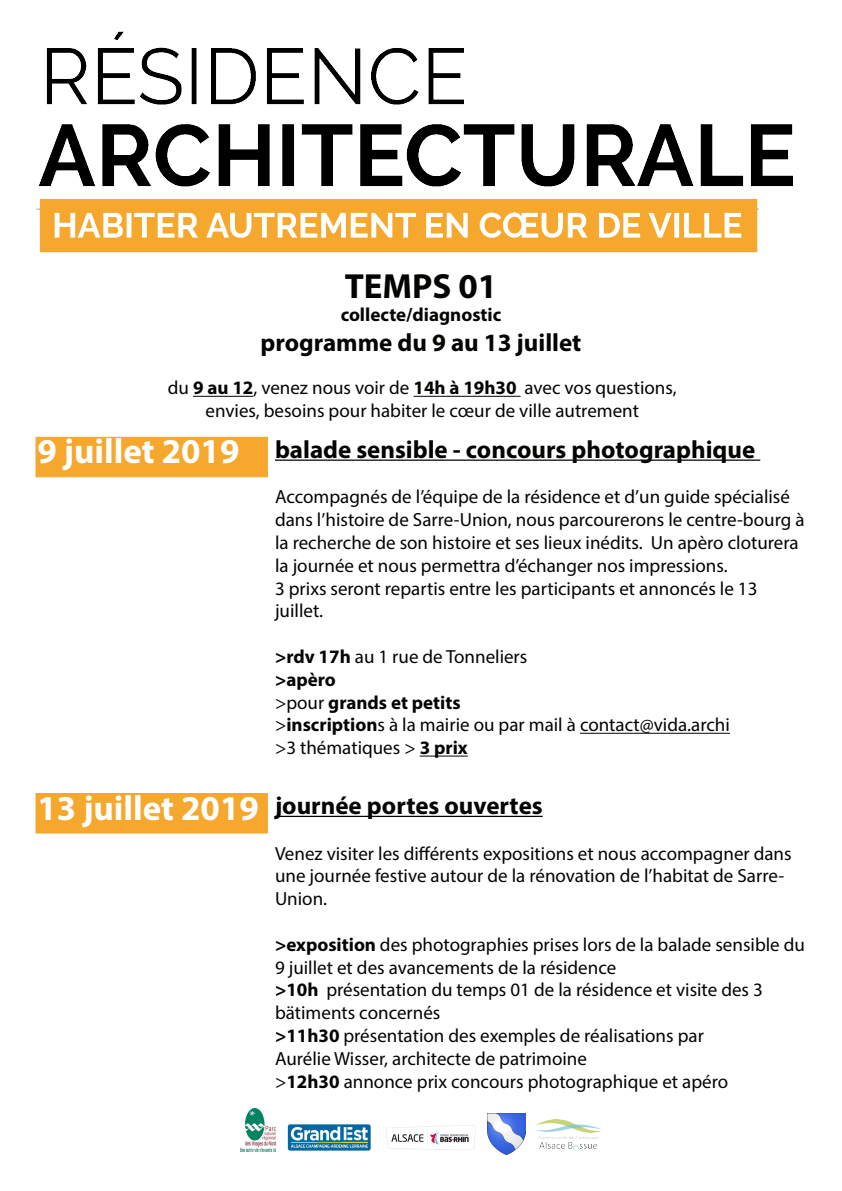
<style>
.page{position:relative;width:842px;height:1191px;background:#fff}
.page>*{position:absolute;margin:0;border:0;box-sizing:border-box;transform-origin:0 0}
.t1{font:700 35px "Myriad Pro";color:#fff}
.t2{font:700 35px "Myriad Pro";color:#040503}
.t3{font:700 25px "Myriad Pro";color:#040503}
.t4{font:19px/22.8px "Myriad Pro";color:#040503}
.t5{font:700 19px "Myriad Pro";color:#040503}
.s1{font-weight:700}
.s2{font-weight:400}
</style>
<div class="page">
<div style="left:36px;top:437px;width:232px;height:40px;background:#f5a72e;border:1px solid #f5a72e"></div>
<div style="left:36px;top:793px;width:232px;height:40px;background:#f5a72e"></div>
<hr style="left:193px;top:396px;width:60px;height:1px;background:#040503">
<hr style="left:413px;top:396px;width:108px;height:1px;background:#040503">
<hr style="left:275px;top:459px;width:485px;height:2px;background:#040503">
<hr style="left:580px;top:733px;width:150px;height:1px;background:#040503">
<hr style="left:420px;top:755px;width:48px;height:1px;background:#040503">
<hr style="left:275px;top:815px;width:268px;height:2px;background:#040503">
<img style="left:36px;top:31px;width:757px;height:222px">
<div style="left:465px;top:0;width:377px;height:123px;background:#fff"></div>
<div style="left:759px;top:200px;width:43px;height:119px;background:#fff"></div>
<img style="left:385px;top:1125px;width:91px;height:25px">
<img style="left:487px;top:1113px;width:38px;height:42px">
<img style="left:287px;top:1124px;width:84px;height:27px">
<img style="left:241px;top:1108px;width:34px;height:43px">
<img style="left:536px;top:1119px;width:65px;height:29px">
<p class="t2" style="left:345px;top:264px;width:154px">TEMPS 01</p>
<p class="t5" style="left:341px;top:302px;width:162px">collecte/diagnostic</p>
<p class="t3" style="left:260px;top:326px;width:322px">programme du 9 au 13 juillet</p>
<p class="t4" style="left:168px;top:376px;width:510px">du <span class="s1">9 au 12</span>, venez nous voir de <span class="s1">14h à 19h30</span> avec vos questions,</p>
<p class="t4" style="left:206px;top:399px;width:435px">envies, besoins pour habiter le cœur de ville autrement</p>
<p class="t3" style="left:275px;top:433px;width:482px">balade sensible - concours photographique</p>
<p class="t4" style="left:275px;top:485px;width:531px">Accompagnés de l’équipe de la résidence et d’un guide spécialisé dans l’histoire de Sarre-Union, nous parcourerons le centre-bourg à la recherche de son histoire et ses lieux inédits. Un apèro cloturera la journée et nous permettra d’échanger nos impressions.</p>
<p class="t4" style="left:275px;top:576px;width:484px">3 prixs seront repartis entre les participants et annoncés le 13</p>
<p class="t4" style="left:275px;top:599px;width:50px">juillet.</p>
<p class="t4" style="left:275px;top:645px;width:254px"><span class="s1">&gt;rdv 17h</span> au 1 rue de Tonneliers</p>
<p class="t5" style="left:275px;top:667px;width:62px">&gt;apèro</p>
<p class="t5" style="left:275px;top:690px;width:187px"><span class="s2">&gt;pour</span> grands et petits</p>
<p class="t4" style="left:275px;top:713px;width:456px">&gt;<span class="s1">inscription</span>s à la mairie ou par mail à contact@vida.archi</p>
<p class="t4" style="left:275px;top:736px;width:194px">&gt;3 thématiques &gt; <span class="s1">3 prix</span></p>
<p class="t3" style="left:275px;top:789px;width:269px">journée portes ouvertes</p>
<p class="t4" style="left:275px;top:841px;width:518px">Venez visiter les différents expositions et nous accompagner dans une journée festive autour de la rénovation de l’habitat de Sarre-<br>Union.</p>
<p class="t4" style="left:275px;top:932px;width:531px"><span class="s1">&gt;exposition</span> des photographies prises lors de la balade sensible du<br>9 juillet et des avancements de la résidence</p>
<p class="t4" style="left:275px;top:978px;width:489px"><span class="s1">&gt;10h</span> présentation du temps 01 de la résidence et visite des 3</p>
<p class="t4" style="left:275px;top:1001px;width:167px">bätiments concernés</p>
<p class="t4" style="left:275px;top:1024px;width:430px"><span class="s1">&gt;11h30</span> présentation des exemples de réalisations par</p>
<p class="t4" style="left:275px;top:1046px;width:313px">Aurélie Wisser, architecte de patrimoine</p>
<p class="t4" style="left:275px;top:1069px;width:455px">&gt;<span class="s1">12h30</span> annonce prix concours photographique et apéro</p>
<p class="t1" style="left:37px;top:429px;width:204px">9 juillet 2019</p>
<p class="t1" style="left:37px;top:785px;width:223px">13 juillet 2019</p>
</div>
